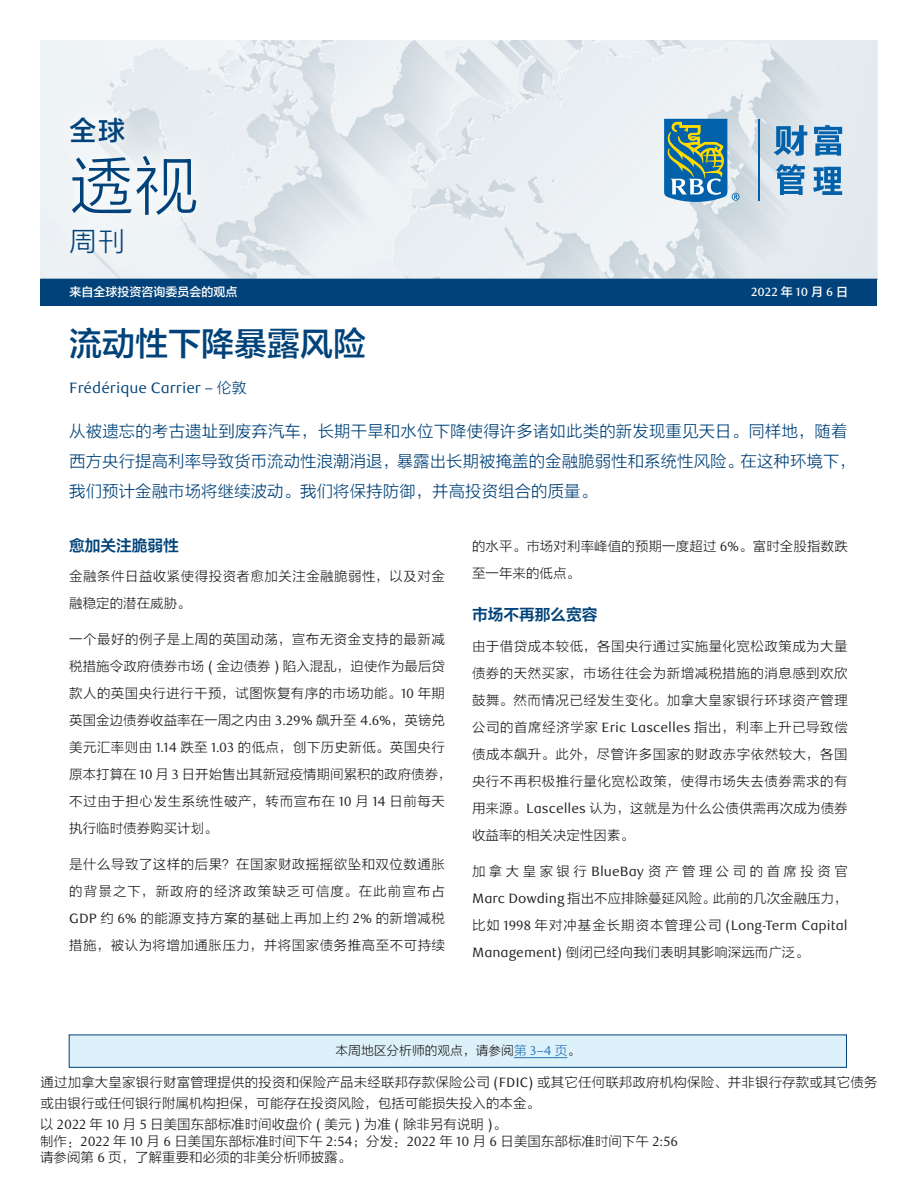
<style>
.page{position:relative;width:918px;height:1188px;background:#fff}
.page>*{position:absolute;margin:0;border:0;box-sizing:border-box;transform-origin:0 0}
.t1{font:64.5px "FZLTXHK";color:#004279}
.t2{font:33px "FZLTZHK GBK1 0";color:#004279}
.t3{font:27px "FZLTZHK GBK1 0";color:#004279}
.t4{font:27px "FZLTXHK";color:#004279}
.t5{font:16.5px/30px "FZLTXHK";color:#004279}
.t6{font:15.75px "FZLTZCHK GBK1 0";letter-spacing:-.005em;color:#004279}
.t7{font:15px "RBC Text";color:#004279}
.t8{font:13.5px/27px "FZLTXHK";letter-spacing:.01em;color:#231f20}
.t9{font:13.5px/27px "FZLTXHK";letter-spacing:.03em;color:#231f20}
.t10{font:13.5px/27px "FZLTXHK";letter-spacing:.125em;color:#231f20}
.t11{font:13.5px/27px "FZLTXHK";letter-spacing:.035em;color:#231f20}
.t12{font:13.5px "RBC Text";color:#231f20}
.t13{font:12.75px "FZLTXHK";color:#231f20}
.t14{font:12px "FZLTZHK GBK1 0";color:#fff}
.t15{font:500 12px "RBC Text";color:#fff}
.s1{font-family:"FZLTZHK GBK1 0";font-weight:400}
.s2{font-family:"FZLTXHK"}
.s3{font-family:"RBC Text"}
.s4{color:#2774b6}
.s5{font-family:"RBC Text";color:#2774b6}
.s6{font-family:"RBC Text Cond"}
</style>
<div class="page">
<img style="left:40px;top:40px;width:838px;height:239px">
<div style="left:40px;top:279px;width:838px;height:27px;background:#004279"></div>
<svg style="left:664px;top:119px;width:76px;height:83px"></svg>
<hr style="left:758px;top:119px;width:2px;height:82px;background:#0161aa">
<svg style="left:774px;top:125px;width:33px;height:31px"></svg>
<svg style="left:814px;top:125px;width:28px;height:31px"></svg>
<svg style="left:776px;top:164px;width:29px;height:31px"></svg>
<svg style="left:813px;top:167px;width:29px;height:28px"></svg>
<div style="left:45px;top:92px;width:177px;height:186px;background:#ecf0f3"></div>
<div style="left:61px;top:108px;width:145px;height:155px;background:#fff;opacity:.75"></div>
<div style="left:69px;top:1035px;width:778px;height:32px;background:#dcf1fa"></div>
<hr style="left:514px;top:1057px;width:53px;height:1px;background:#2774b6">
<div style="left:69px;top:1035px;width:778px;height:33px;border:1px solid #004279"></div>
<h3 class="t3" style="left:70px;top:115px;width:57px">全球</h3>
<h1 class="t1" style="left:70px;top:151px;width:130px">透视</h1>
<h3 class="t4" style="left:70px;top:226px;width:57px">周刊</h3>
<p class="t14" style="left:70px;top:285px;width:170px">来自全球投资咨询委员会的观点</p>
<p class="t15" style="left:751px;top:285px;width:99px">2022<span class="s1">年</span>10<span class="s1">月</span>6<span class="s1">日</span></p>
<h2 class="t2" style="left:69px;top:325px;width:298px">流动性下降暴露风险</h2>
<p class="t7" style="left:69px;top:379px;width:179px">Frédérique Carrier – <span class="s2">伦敦</span></p>
<p class="t5" style="left:69px;top:416px;width:788px">从被遗忘的考古遗址到废弃汽车，长期干旱和水位下降使得许多诸如此类的新发现重见天日。同样地，随着西方央行提高利率导致货币流动性浪潮消退，暴露出长期被掩盖的金融脆弱性和系统性风险。在这种环境下，我们预计金融市场将继续波动。我们将保持防御，并高投资组合的质量。</p>
<p class="t6" style="left:69px;top:536px;width:111px">愈加关注脆弱性</p>
<p class="t11" style="left:69px;top:563px;width:377px">金融条件日益收紧使得投资者愈加关注金融脆弱性，以及对金融稳定的潜在威胁。</p>
<p class="t9" style="left:69px;top:626px;width:384px">一个最好的例子是上周的英国动荡，宣布无资金支持的最新减税措施令政府债券市场 <span class="s3">(</span> 金边债券 <span class="s3">)</span> 陷入混乱，迫使作为最后贷款人的英国央行进行干预，试图恢复有序的市场功能。<span class="s3">10</span> 年期英国金边债券收益率在一周之内由 <span class="s3">3.29%</span> 飙升至 <span class="s3">4.6%</span>，英镑兑美元汇率则由 <span class="s3">1.14</span> 跌至 <span class="s3">1.03</span> 的低点，创下历史新低。英国央行原本打算在 <span class="s3">10</span> 月 <span class="s3">3</span> 日开始售出其新冠疫情期间累积的政府债券，不过由于担心发生系统性破产，转而宣布在 <span class="s3">10</span> 月 <span class="s3">14</span> 日前每天执行临时债券购买计划。</p>
<p class="t8" style="left:69px;top:851px;width:377px;text-align:justify">是什么导致了这样的后果？在国家财政摇摇欲坠和双位数通胀的背景之下，新政府的经济政策缺乏可信度。在此前宣布占<span class="s3">GDP</span> 约 <span class="s3">6%</span> 的能源支持方案的基础上再加上约 <span class="s3">2%</span> 的新增减税措施，被认为将增加通胀压力，并将国家债务推高至不可持续</p>
<p class="t8" style="left:472px;top:533px;width:377px">的水平。市场对利率峰值的预期一度超过 <span class="s3">6%</span>。富时全股指数跌至一年来的低点。</p>
<p class="t6" style="left:472px;top:606px;width:127px">市场不再那么宽容</p>
<p class="t8" style="left:472px;top:633px;width:377px;text-align:justify">由于借贷成本较低，各国央行通过实施量化宽松政策成为大量债券的天然买家，市场往往会为新增减税措施的消息感到欢欣鼓舞。然而情况已经发生变化。加拿大皇家银行环球资产管理公司的首席经济学家 <span class="s3">Eric Lascelles</span> 指出，利率上升已导致偿债成本飙升。此外，尽管许多国家的财政赤字依然较大，各国央行不再积极推行量化宽松政策，使得市场失去债券需求的有用来源。<span class="s3">Lascelles</span> 认为，这就是为什么公债供需再次成为债券收益率的相关决定性因素。</p>
<p class="t10" style="left:472px;top:858px;width:377px">加拿大皇家银行<span class="s3">BlueBay</span>资产管理公司的首席投资官<br><span class="s3">Marc Dowding</span> 指出不应排除蔓延风险。此前的几次金融压力，</p>
<p class="t12" style="left:472px;top:917px;width:377px"><span class="s2">比如</span> 1998 <span class="s2">年对冲基金长期资本管理公司</span> (Long-Term Capital</p>
<p class="t8" style="left:472px;top:939px;width:338px"><span class="s3">Management)</span> 倒闭已经向我们表明其影响深远而广泛。</p>
<p class="t13" style="left:336px;top:1043px;width:246px">本周地区分析师的观点，请参阅<span class="s4">第</span> <span class="s5">3–4</span> <span class="s4">页</span>。</p>
<p class="t8" style="left:40px;top:1073px;width:839px;line-height:21px">通过加拿大皇家银行财富管理提供的投资和保险产品未经联邦存款保险公司 <span class="s6">(FDIC)</span> 或其它任何联邦政府机构保险、并非银行存款或其它债务或由银行或任何银行附属机构担保，可能存在投资风险，包括可能损失投入的本金。</p>
<p class="t8" style="left:40px;top:1117px;width:640px;line-height:16.5px">以 <span class="s6">2022</span> 年 <span class="s6">10</span> 月 <span class="s6">5</span> 日美国东部标准时间收盘价 <span class="s6">(</span> 美元 <span class="s6">)</span> 为准 <span class="s6">(</span> 除非另有说明 <span class="s6">)</span>。<br>制作：<span class="s6">2022</span> 年 <span class="s6">10</span> 月 <span class="s6">6</span> 日美国东部标准时间下午 <span class="s6">2:54</span>；分发：<span class="s6">2022</span> 年 <span class="s6">10</span> 月 <span class="s6">6</span> 日美国东部标准时间下午 <span class="s6">2:56</span>请参阅第 <span class="s6">6</span> 页，了解重要和必须的非美分析师披露。</p>
</div>
